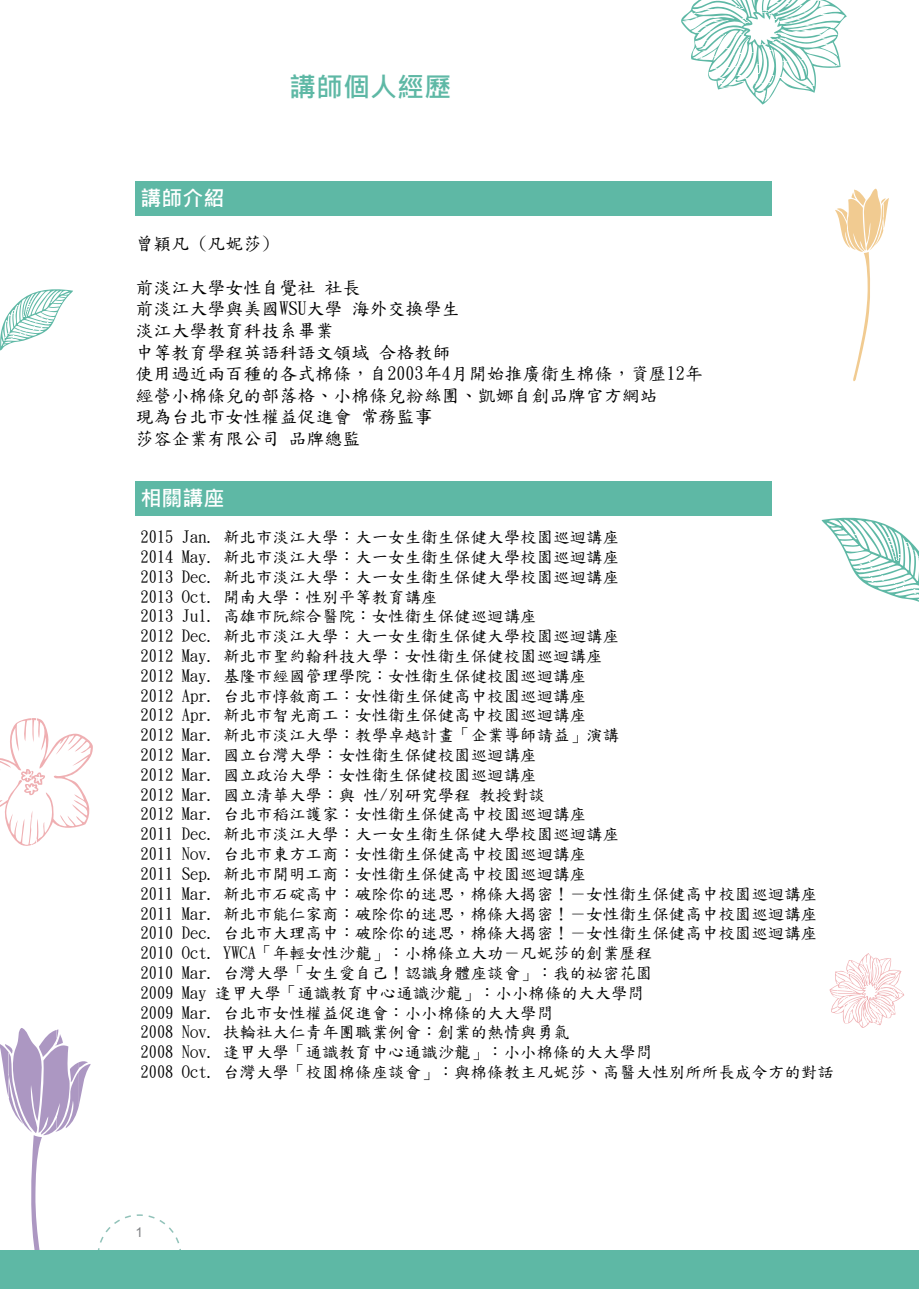
<style>
.page{position:relative;width:919px;height:1289px;background:#fff}
.page>*{position:absolute;margin:0;border:0;box-sizing:border-box;transform-origin:0 0}
.t1{font:700 27px "Microsoft Jheng Hei";color:#5eb8a5}
.t2{font:700 21px "Microsoft Jheng Hei";color:#fff}
.t3{font:18px/21.6px "DF Li Hei W3 WINP BF";color:#000}
.t4{font:16.5px/19.8px "DF Li Hei W3 WINP BF";color:#000}
.t5{font:13.5px "Arial";color:#808285}
</style>
<div class="page">
<svg style="left:821px;top:517px;width:97px;height:85px"></svg>
<svg style="left:0;top:289px;width:73px;height:61px"></svg>
<svg style="left:829px;top:953px;width:75px;height:74px"></svg>
<svg style="left:681px;top:0;width:165px;height:105px"></svg>
<svg style="left:0;top:718px;width:93px;height:128px"></svg>
<svg style="left:98px;top:1214px;width:83px;height:36px"></svg>
<svg style="left:0;top:1028px;width:91px;height:222px"></svg>
<svg style="left:835px;top:189px;width:53px;height:192px"></svg>
<div style="left:0;top:1250px;width:918px;height:38px;background:#5eb8a5"></div>
<div style="left:135px;top:181px;width:637px;height:34px;background:#5eb8a5"></div>
<div style="left:135px;top:481px;width:637px;height:34px;background:#5eb8a5"></div>
<h1 class="t1" style="left:289px;top:70px;width:163px">講師個人經歷</h1>
<p class="t2" style="left:140px;top:185px;width:86px">講師介紹</p>
<p class="t3" style="left:135px;top:233px;width:137px">曾穎凡 (凡妮莎)</p>
<p class="t3" style="left:135px;top:276px;width:569px">前淡江大學女性自覺社 社長<br>前淡江大學與美國WSU大學 海外交換學生<br>淡江大學教育科技系畢業<br>中等教育學程英語科語文領域 合格教師<br>使用過近兩百種的各式棉條，自2003年4月開始推廣衛生棉條，資歷12年經營小棉條兒的部落格、小棉條兒粉絲團、凱娜自創品牌官方網站<br>現為台北市女性權益促進會 常務監事<br>莎容企業有限公司 品牌總監</p>
<p class="t2" style="left:140px;top:485px;width:86px">相關講座</p>
<p class="t4" style="left:140px;top:527px;width:703px">2015 Jan. 新北市淡江大學：大一女生衛生保健大學校園巡迴講座<br>2014 May. 新北市淡江大學：大一女生衛生保健大學校園巡迴講座<br>2013 Dec. 新北市淡江大學：大一女生衛生保健大學校園巡迴講座<br>2013 Oct. 開南大學：性別平等教育講座<br>2013 Jul. 高雄市阮綜合醫院：女性衛生保健巡迴講座<br>2012 Dec. 新北市淡江大學：大一女生衛生保健大學校園巡迴講座<br>2012 May. 新北市聖約翰科技大學：女性衛生保健校園巡迴講座<br>2012 May. 基隆市經國管理學院：女性衛生保健校園巡迴講座<br>2012 Apr. 台北市惇敘商工：女性衛生保健高中校園巡迴講座<br>2012 Apr. 新北市智光商工：女性衛生保健高中校園巡迴講座<br>2012 Mar. 新北市淡江大學：教學卓越計畫「企業導師請益」演講<br>2012 Mar. 國立台灣大學：女性衛生保健校園巡迴講座<br>2012 Mar. 國立政治大學：女性衛生保健校園巡迴講座<br>2012 Mar. 國立清華大學：與 性/別研究學程 教授對談<br>2012 Mar. 台北市稻江護家：女性衛生保健高中校園巡迴講座<br>2011 Dec. 新北市淡江大學：大一女生衛生保健大學校園巡迴講座<br>2011 Nov. 台北市東方工商：女性衛生保健高中校園巡迴講座<br>2011 Sep. 新北市開明工商：女性衛生保健高中校園巡迴講座<br>2011 Mar. 新北市石碇高中：破除你的迷思，棉條大揭密！－女性衛生保健高中校園巡迴講座2011 Mar. 新北市能仁家商：破除你的迷思，棉條大揭密！－女性衛生保健高中校園巡迴講座2010 Dec. 台北市大理高中：破除你的迷思，棉條大揭密！－女性衛生保健高中校園巡迴講座2010 Oct. YWCA「年輕女性沙龍」：小棉條立大功－凡妮莎的創業歷程<br>2010 Mar. 台灣大學「女生愛自己！認識身體座談會」：我的祕密花園<br>2009 May 逢甲大學「通識教育中心通識沙龍」：小小棉條的大大學問<br>2009 Mar. 台北市女性權益促進會：小小棉條的大大學問<br>2008 Nov. 扶輪社大仁青年團職業例會：創業的熱情與勇氣<br>2008 Nov. 逢甲大學「通識教育中心通識沙龍」：小小棉條的大大學問<br>2008 Oct. 台灣大學「校園棉條座談會」：與棉條教主凡妮莎、高醫大性別所所長成令方的對話</p>
<p class="t5" style="left:135px;top:1222px;width:9px">1</p>
</div>
